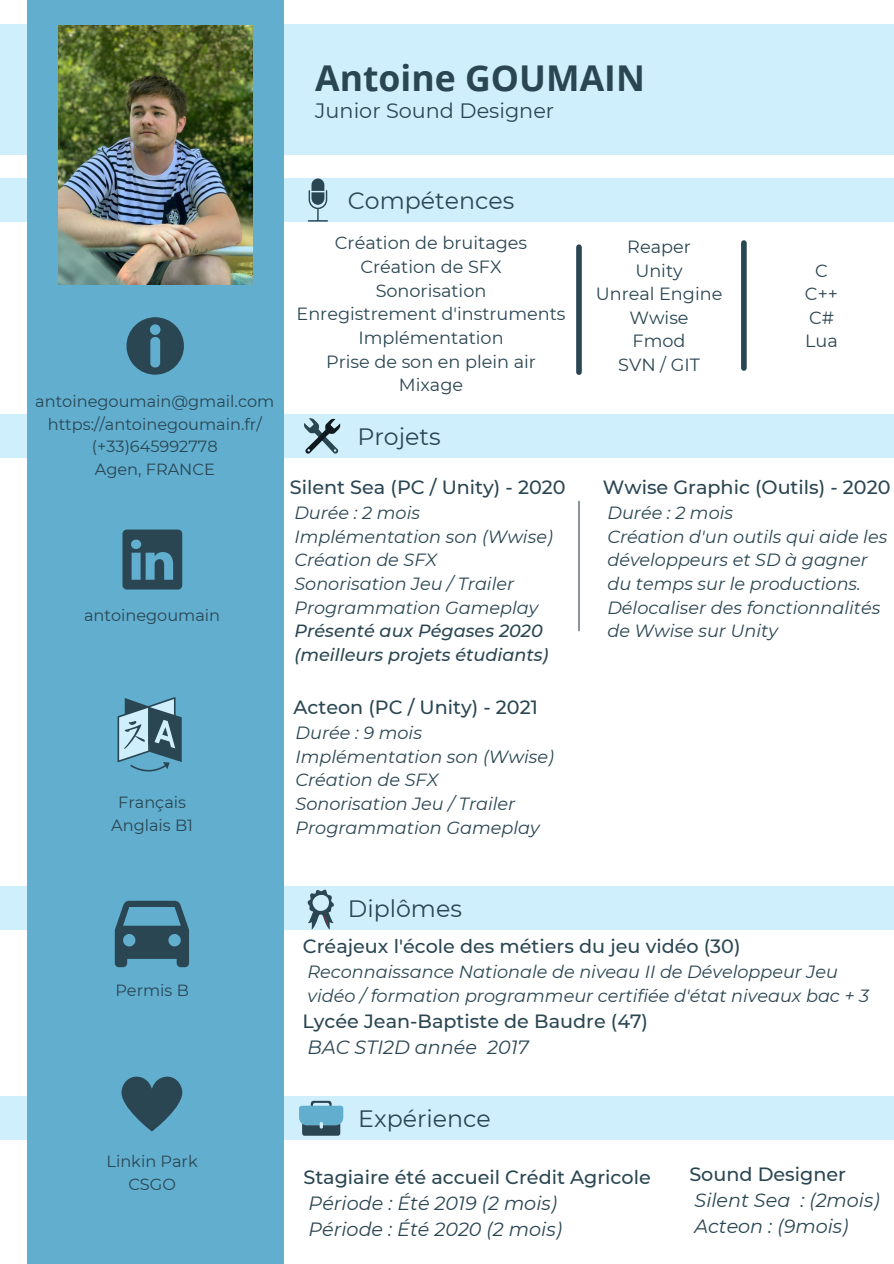
<style>
.page{position:relative;width:894px;height:1264px;background:#fff}
.page>*{position:absolute;margin:0;border:0;box-sizing:border-box;transform-origin:0 0}
.t1{font:700 35.55px "Open Sans";color:#2a4652}
.t2{font:23.7px "Montserrat";color:#2a4652}
.t3{font:20.7px "Montserrat";color:#2a4652}
.t4{font:500 19.2px "Montserrat";color:#2a4652}
.t5{font:italic 19.2px "Montserrat";color:#2a4652}
.t6{font:italic 17.7px/23.7px "Montserrat";color:#2a4652}
.t7{font:17.7px "Montserrat";color:#2a4652}
.t8{font:italic 500 17.7px "Montserrat";color:#2a4652}
.t9{font:16.2px "Montserrat";color:#2a4652}
</style>
<div class="page">
<div style="left:0;top:24px;width:893px;height:131px;background:#d0effd"></div>
<div style="left:0;top:178px;width:893px;height:43px;background:#d0effd"></div>
<div style="left:0;top:886px;width:893px;height:43px;background:#d0effd"></div>
<div style="left:0;top:414px;width:893px;height:43px;background:#d0effd"></div>
<div style="left:0;top:1096px;width:893px;height:44px;background:#d0effd"></div>
<div style="left:27px;top:0;width:257px;height:1263px;background:#62aecf"></div>
<img style="left:58px;top:25px;width:194px;height:259px">
<div style="left:576px;top:247px;width:5px;height:125px;background:#2a4652"></div>
<svg style="left:304px;top:418px;width:36px;height:36px"></svg>
<svg style="left:307px;top:889px;width:27px;height:40px"></svg>
<svg style="left:126px;top:317px;width:58px;height:57px"></svg>
<svg style="left:122px;top:529px;width:60px;height:60px"></svg>
<svg style="left:117px;top:697px;width:65px;height:74px"></svg>
<svg style="left:121px;top:1076px;width:61px;height:55px"></svg>
<svg style="left:299px;top:1100px;width:44px;height:35px"></svg>
<svg style="left:308px;top:178px;width:20px;height:44px"></svg>
<svg style="left:741px;top:243px;width:5px;height:125px"></svg>
<hr style="left:578px;top:501px;width:1px;height:130px;background:#2a4652">
<svg style="left:115px;top:900px;width:74px;height:67px"></svg>
<p class="t1" style="left:315px;top:53px;width:331px">Antoine GOUMAIN</p>
<p class="t3" style="left:315px;top:98px;width:240px">Junior Sound Designer</p>
<p class="t9" style="left:35px;top:391px;width:240px">antoinegoumain@gmail.com</p>
<p class="t9" style="left:48px;top:414px;width:215px">https://antoinegoumain.fr/</p>
<p class="t9" style="left:92px;top:436px;width:127px">(+33)645992778</p>
<p class="t9" style="left:95px;top:459px;width:121px">Agen, FRANCE</p>
<p class="t9" style="left:84px;top:605px;width:138px">antoinegoumain</p>
<p class="t9" style="left:118px;top:792px;width:69px">Français</p>
<p class="t9" style="left:111px;top:815px;width:83px">Anglais B1</p>
<p class="t2" style="left:348px;top:185px;width:168px">Compétences</p>
<p class="t7" style="left:335px;top:232px;width:194px">Création de bruitages</p>
<p class="t7" style="left:360px;top:256px;width:143px">Création de SFX</p>
<p class="t7" style="left:375px;top:279px;width:112px">Sonorisation</p>
<p class="t7" style="left:296px;top:303px;width:270px">Enregistrement d'instruments</p>
<p class="t7" style="left:358px;top:327px;width:147px">Implémentation</p>
<p class="t7" style="left:326px;top:350px;width:211px">Prise de son en plein air</p>
<p class="t7" style="left:399px;top:374px;width:66px">Mixage</p>
<p class="t2" style="left:357px;top:421px;width:85px">Projets</p>
<p class="t4" style="left:290px;top:475px;width:277px">Silent Sea (PC / Unity) - 2020</p>
<p class="t6" style="left:294px;top:500px;width:127px">Durée : 2 mois</p>
<p class="t6" style="left:294px;top:524px;width:260px">Implémentation son (Wwise)</p>
<p class="t6" style="left:294px;top:548px;width:144px">Création de SFX</p>
<p class="t6" style="left:294px;top:571px;width:221px">Sonorisation Jeu / Trailer</p>
<p class="t6" style="left:294px;top:595px;width:245px">Programmation Gameplay</p>
<p class="t8" style="left:294px;top:620px;width:250px">Présenté aux Pégases 2020</p>
<p class="t8" style="left:294px;top:643px;width:255px">(meilleurs projets étudiants)</p>
<p class="t4" style="left:293px;top:695px;width:246px">Acteon (PC / Unity) - 2021</p>
<p class="t6" style="left:295px;top:721px;width:128px">Durée : 9 mois</p>
<p class="t6" style="left:295px;top:744px;width:260px">Implémentation son (Wwise)</p>
<p class="t6" style="left:295px;top:768px;width:144px">Création de SFX</p>
<p class="t6" style="left:295px;top:792px;width:221px">Sonorisation Jeu / Trailer</p>
<p class="t6" style="left:295px;top:815px;width:245px">Programmation Gameplay</p>
<p class="t7" style="left:627px;top:236px;width:65px">Reaper</p>
<p class="t7" style="left:635px;top:259px;width:49px">Unity</p>
<p class="t7" style="left:595px;top:283px;width:128px">Unreal Engine</p>
<p class="t7" style="left:629px;top:307px;width:61px">Wwise</p>
<p class="t7" style="left:632px;top:330px;width:54px">Fmod</p>
<p class="t7" style="left:618px;top:354px;width:83px">SVN / GIT</p>
<p class="t7" style="left:814px;top:259px;width:14px">C</p>
<p class="t7" style="left:804px;top:283px;width:34px">C++</p>
<p class="t7" style="left:808px;top:307px;width:26px">C#</p>
<p class="t7" style="left:804px;top:330px;width:34px">Lua</p>
<p class="t4" style="left:602px;top:475px;width:289px">Wwise Graphic (Outils) - 2020</p>
<p class="t6" style="left:607px;top:500px;width:127px">Durée : 2 mois</p>
<p class="t6" style="left:607px;top:524px;width:281px">Création d'un outils qui aide les</p>
<p class="t6" style="left:607px;top:548px;width:262px">développeurs et SD à gagner</p>
<p class="t6" style="left:607px;top:571px;width:255px">du temps sur le productions.</p>
<p class="t6" style="left:607px;top:595px;width:274px">Délocaliser des fonctionnalités</p>
<p class="t6" style="left:607px;top:619px;width:172px">de Wwise sur Unity</p>
<p class="t9" style="left:115px;top:980px;width:75px">Permis B</p>
<p class="t2" style="left:348px;top:893px;width:116px">Diplômes</p>
<p class="t4" style="left:303px;top:934px;width:439px">Créajeux l'école des métiers du jeu vidéo (30)</p>
<p class="t6" style="left:307px;top:959px;width:563px">Reconnaissance Nationale de niveau II de Développeur Jeu vidéo / formation programmeur certifiée d'état niveaux bac + 3</p>
<p class="t4" style="left:302px;top:1009px;width:347px">Lycée Jean-Baptiste de Baudre (47)</p>
<p class="t5" style="left:307px;top:1035px;width:223px">BAC STI2D année 2017</p>
<p class="t2" style="left:358px;top:1104px;width:134px">Expérience</p>
<p class="t9" style="left:106px;top:1151px;width:93px">Linkin Park</p>
<p class="t9" style="left:128px;top:1174px;width:49px">CSGO</p>
<p class="t4" style="left:303px;top:1165px;width:349px">Stagiaire été accueil Crédit Agricole</p>
<p class="t5" style="left:308px;top:1191px;width:250px">Période : Été 2019 (2 mois)</p>
<p class="t5" style="left:308px;top:1217px;width:255px">Période : Été 2020 (2 mois)</p>
<p class="t4" style="left:689px;top:1162px;width:158px">Sound Designer</p>
<p class="t5" style="left:694px;top:1188px;width:187px">Silent Sea : (2mois)</p>
<p class="t5" style="left:694px;top:1214px;width:155px">Acteon : (9mois)</p>
</div>
